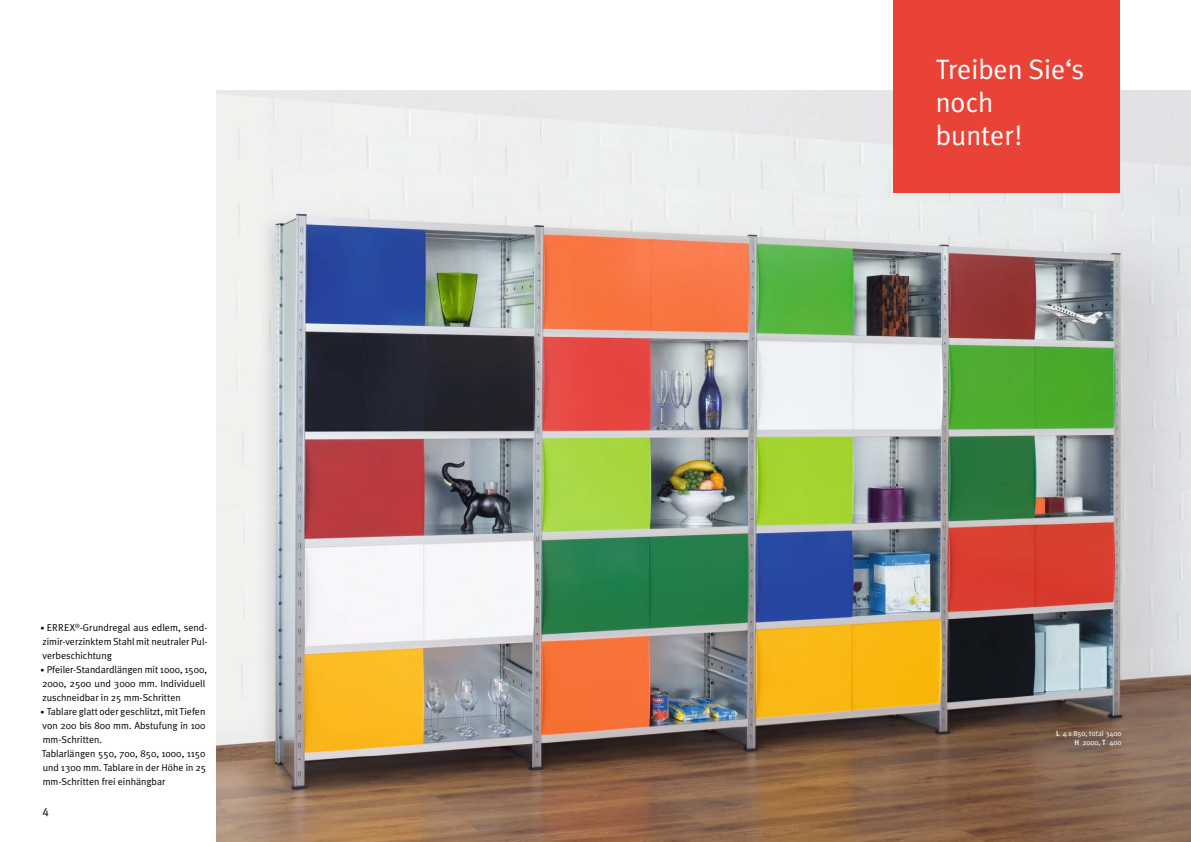
<style>
.page{position:relative;width:1191px;height:842px;background:#fff}
.page>*{position:absolute;margin:0;border:0;box-sizing:border-box;transform-origin:0 0}
.t1{font:28px/33.2px "Meta Plus Normal";color:#fff}
.t2{font:12px "Meta Plus Normal Caps";color:#000}
.t3{font:10px/14px "Meta Plus Normal";color:#000}
.t4{font:7.5px/9px "Meta Plus Normal";color:#fff;text-align:right}
.s1{font-size:8px}
.s2{font-family:"Meta Plus";font-weight:500}
</style>
<div class="page">
<img style="left:217px;top:91px;width:974px;height:751px">
<div style="left:893px;top:0;width:227px;height:193px;background:#e94337"></div>
<p class="t3" style="left:40px;top:621px;width:169px;text-align:justify"><span class="s1">•</span> ERREX<sup>®</sup>-Grundregal aus edlem, send&shy;zimir-verzinktem Stahl mit neutraler Pul&shy;verbeschichtung</p>
<p class="t3" style="left:40px;top:663px;width:168px"><span class="s1">•</span> Pfeiler-Standardlängen mit 1000, 1500,<br>2000, 2500 und 3000 mm. Individuell zuschneidbar in 25 mm-Schritten</p>
<p class="t3" style="left:40px;top:705px;width:167px"><span class="s1">•</span> Tablare glatt oder geschlitzt, mit Tiefen von 200 bis 800 mm. Abstufung in 100 mm-Schritten.<br>Tablarlängen 550, 700, 850, 1000, 1150 und 1300 mm. Tablare in der Höhe in 25 mm-Schritten frei einhängbar</p>
<p class="t2" style="left:43px;top:805px;width:8px">4</p>
<h1 class="t1" style="left:935px;top:52px;width:150px">Treiben Sie‘s noch bunter!</h1>
<p class="t4" style="left:1056px;top:729px;width:67px"><span class="s2">L</span> 4 x 850, total 3400<br><span class="s2">H</span> 2000, <span class="s2">T</span> 400</p>
</div>
